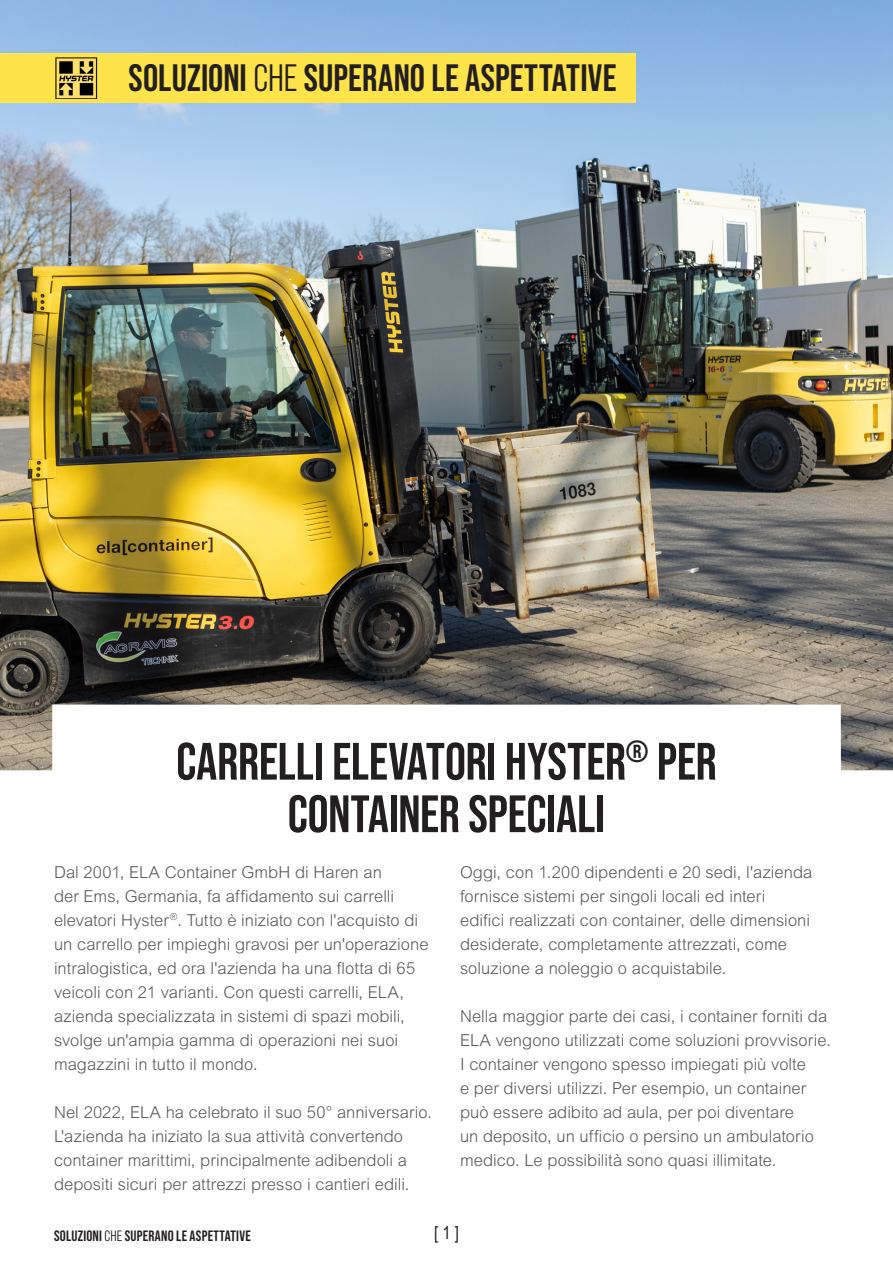
<style>
.page{position:relative;width:893px;height:1263px;background:#fff}
.page>*{position:absolute;margin:0;border:0;box-sizing:border-box;transform-origin:0 0}
.t1{font:700 52.5px "Bebas Neue Pro";letter-spacing:-.005em;color:#231f20}
.t2{font:700 38.1px "Bebas Neue Pro";letter-spacing:.005em;color:#231f20}
.t3{font:18px "Arial Narrow";color:#231f20}
.t4{font:300 16.5px/24px "Arial MT Std";color:#57585a}
.t5{font:700 15px "Bebas Neue Pro";letter-spacing:.015em;color:#231f20}
.s1{font-family:"Bebas Neue Pro Middle";font-weight:400}
</style>
<div class="page">
<img style="left:0;top:0;width:893px;height:770px">
<div style="left:0;top:53px;width:636px;height:49px;background:#ffe34b"></div>
<img style="left:56px;top:58px;width:41px;height:41px">
<p class="t2" style="left:129px;top:56px;width:489px">SOLUZIONI <span class="s1">CHE</span> SUPERANO LE ASPETTATIVE</p>
<p class="t1" style="left:176px;top:731px;width:542px">CARRELLI ELEVATORI HYSTER<sup>®</sup> PER</p>
<p class="t1" style="left:288px;top:784px;width:319px">CONTAINER SPECIALI</p>
<p class="t4" style="left:54px;top:860px;width:376px">Dal 2001, ELA Container GmbH di Haren an<br>der Ems, Germania, fa affidamento sui carrelli elevatori Hyster<sup>®</sup>. Tutto è iniziato con l'acquisto di un carrello per impieghi gravosi per un'operazione intralogistica, ed ora l'azienda ha una flotta di 65 veicoli con 21 varianti. Con questi carrelli, ELA, azienda specializzata in sistemi di spazi mobili, svolge un'ampia gamma di operazioni nei suoi magazzini in tutto il mondo.</p>
<p class="t4" style="left:54px;top:1100px;width:380px">Nel 2022, ELA ha celebrato il suo 50° anniversario.<br>L'azienda ha iniziato la sua attività convertendo container marittimi, principalmente adibendoli a depositi sicuri per attrezzi presso i cantieri edili.</p>
<p class="t4" style="left:460px;top:860px;width:354px">Oggi, con 1.200 dipendenti e 20 sedi, l'azienda fornisce sistemi per singoli locali ed interi edifici realizzati con container, delle dimensioni desiderate, completamente attrezzati, come soluzione a noleggio o acquistabile.</p>
<p class="t4" style="left:460px;top:1004px;width:372px">Nella maggior parte dei casi, i container forniti da ELA vengono utilizzati come soluzioni provvisorie.<br>I container vengono spesso impiegati più volte<br>e per diversi utilizzi. Per esempio, un container può essere adibito ad aula, per poi diventare<br>un deposito, un ufficio o persino un ambulatorio medico. Le possibilità sono quasi illimitate.</p>
<p class="t5" style="left:54px;top:1227px;width:198px">SOLUZIONI <span class="s1">CHE</span> SUPERANO LE ASPETTATIVE</p>
<p class="t3" style="left:434px;top:1220px;width:26px">[ 1 ]</p>
</div>
